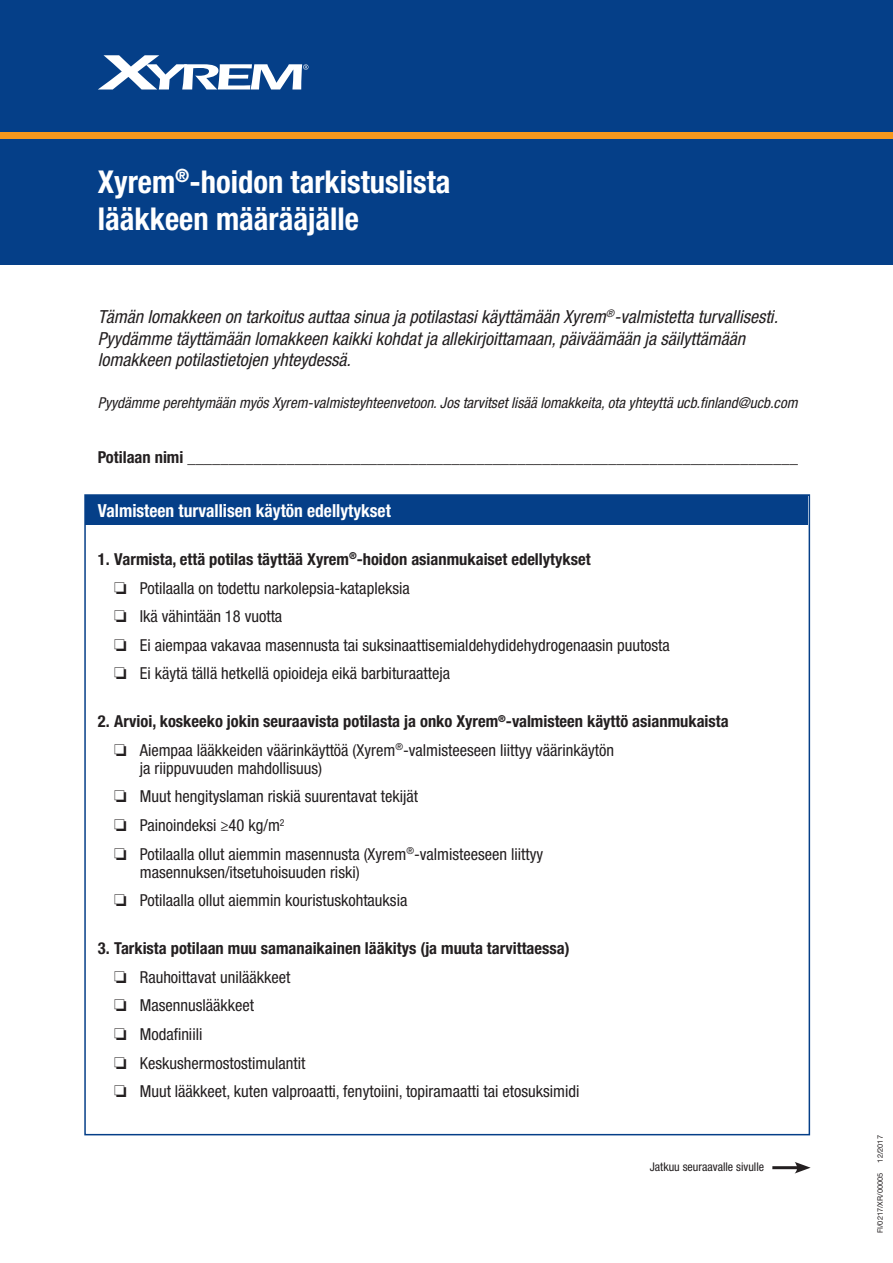
<style>
.page{position:relative;width:893px;height:1263px;background:#fff}
.page>*{position:absolute;margin:0;border:0;box-sizing:border-box;transform-origin:0 0}
.t1{font:700 condensed 31.5px/37.8px "Helvetica Neue LT Std";color:#fff}
.t2{font:italic condensed 18px/21.6px "Helvetica Neue LT Std";color:#231f20}
.t3{font:700 condensed 18px "Helvetica Neue LT Std";color:#fff}
.t4{font:condensed 16.5px/18px "Helvetica Neue LT Std";color:#231f20}
.t5{font:700 condensed 16.5px "Helvetica Neue LT Std";color:#231f20}
.t6{font:italic condensed 15px "Helvetica Neue LT Std";color:#231f20}
.t7{font:condensed 12px "Helvetica Neue LT Std";color:#231f20}
.t8{font:7.5px "Helvetica Neue LT Std";color:#231f20}
</style>
<div class="page">
<div style="left:85px;top:495px;width:723px;height:30px;background:#053f88"></div>
<div style="left:0;top:0;width:893px;height:265px;background:#053f88"></div>
<svg style="left:98px;top:55px;width:210px;height:34px"></svg>
<hr style="left:772px;top:1166px;width:28px;height:3px;background:#231f20">
<svg style="left:794px;top:1162px;width:17px;height:11px"></svg>
<div style="left:0;top:132px;width:893px;height:6px;background:#f7981d"></div>
<h1 class="t1" style="left:98px;top:162px;width:354px">Xyrem<sup>®</sup>-hoidon tarkistuslista lääkkeen määrääjälle</h1>
<p class="t2" style="left:98px;top:307px;width:682px">Tämän lomakkeen on tarkoitus auttaa sinua ja potilastasi käyttämään Xyrem<sup>®</sup>-valmistetta turvallisesti.<br>Pyydämme täyttämään lomakkeen kaikki kohdat ja allekirjoittamaan, päiväämään ja säilyttämään lomakkeen potilastietojen yhteydessä.</p>
<p class="t6" style="left:98px;top:394px;width:701px">Pyydämme perehtymään myös Xyrem-valmisteyhteenvetoon. Jos tarvitset lisää lomakkeita, ota yhteyttä ucb.finland@ucb.com</p>
<p class="t5" style="left:98px;top:447px;width:702px">Potilaan nimi __________________________________________________________________________</p>
<p class="t3" style="left:98px;top:500px;width:295px">Valmisteen turvallisen käytön edellytykset</p>
<p class="t5" style="left:98px;top:549px;width:494px">1. Varmista, että potilas täyttää Xyrem<sup>®</sup>-hoidon asianmukaiset edellytykset</p>
<p class="t4" style="left:114px;top:579px;width:297px">□ Potilaalla on todettu narkolepsia-katapleksia</p>
<p class="t4" style="left:114px;top:607px;width:170px">□ Ikä vähintään 18 vuotta</p>
<p class="t4" style="left:114px;top:636px;width:557px">□ Ei aiempaa vakavaa masennusta tai suksinaattisemialdehydidehydrogenaasin puutosta</p>
<p class="t4" style="left:114px;top:664px;width:337px">□ Ei käytä tällä hetkellä opioideja eikä barbituraatteja</p>
<p class="t5" style="left:98px;top:711px;width:632px">2. Arvioi, koskeeko jokin seuraavista potilasta ja onko Xyrem<sup>®</sup>-valmisteen käyttö asianmukaista</p>
<p class="t4" style="left:140px;top:741px;width:476px;text-indent:-26px">□ Aiempaa lääkkeiden väärinkäyttöä (Xyrem<sup>®</sup>-valmisteeseen liittyy väärinkäytön ja riippuvuuden mahdollisuus)</p>
<p class="t4" style="left:114px;top:787px;width:305px">□ Muut hengityslaman riskiä suurentavat tekijät</p>
<p class="t4" style="left:114px;top:816px;width:172px">□ Painoindeksi ≥40 kg/m<sup>2</sup></p>
<p class="t4" style="left:140px;top:845px;width:405px;text-indent:-25px">□ Potilaalla ollut aiemmin masennusta (Xyrem<sup>®</sup>-valmisteeseen liittyy masennuksen/itsetuhoisuuden riski)</p>
<p class="t4" style="left:114px;top:891px;width:295px">□ Potilaalla ollut aiemmin kouristuskohtauksia</p>
<p class="t5" style="left:98px;top:938px;width:473px">3. Tarkista potilaan muu samanaikainen lääkitys (ja muuta tarvittaessa)</p>
<p class="t4" style="left:114px;top:968px;width:178px">□ Rauhoittavat unilääkkeet</p>
<p class="t4" style="left:114px;top:996px;width:141px">□ Masennuslääkkeet</p>
<p class="t4" style="left:114px;top:1025px;width:90px">□ Modafiniili</p>
<p class="t4" style="left:114px;top:1054px;width:193px">□ Keskushermostostimulantit</p>
<p class="t4" style="left:114px;top:1082px;width:467px">□ Muut lääkkeet, kuten valproaatti, fenytoiini, topiramaatti tai etosuksimidi</p>
<p class="t7" style="left:650px;top:1160px;width:116px">Jatkuu seuraavalle sivulle</p>
<p class="t8" style="left:876px;top:1162px;width:29px;rotate:-90deg">12/2017</p>
<p class="t8" style="left:876px;top:1233px;width:62px;rotate:-90deg">FI/0217/XR/00005</p>
</div>
